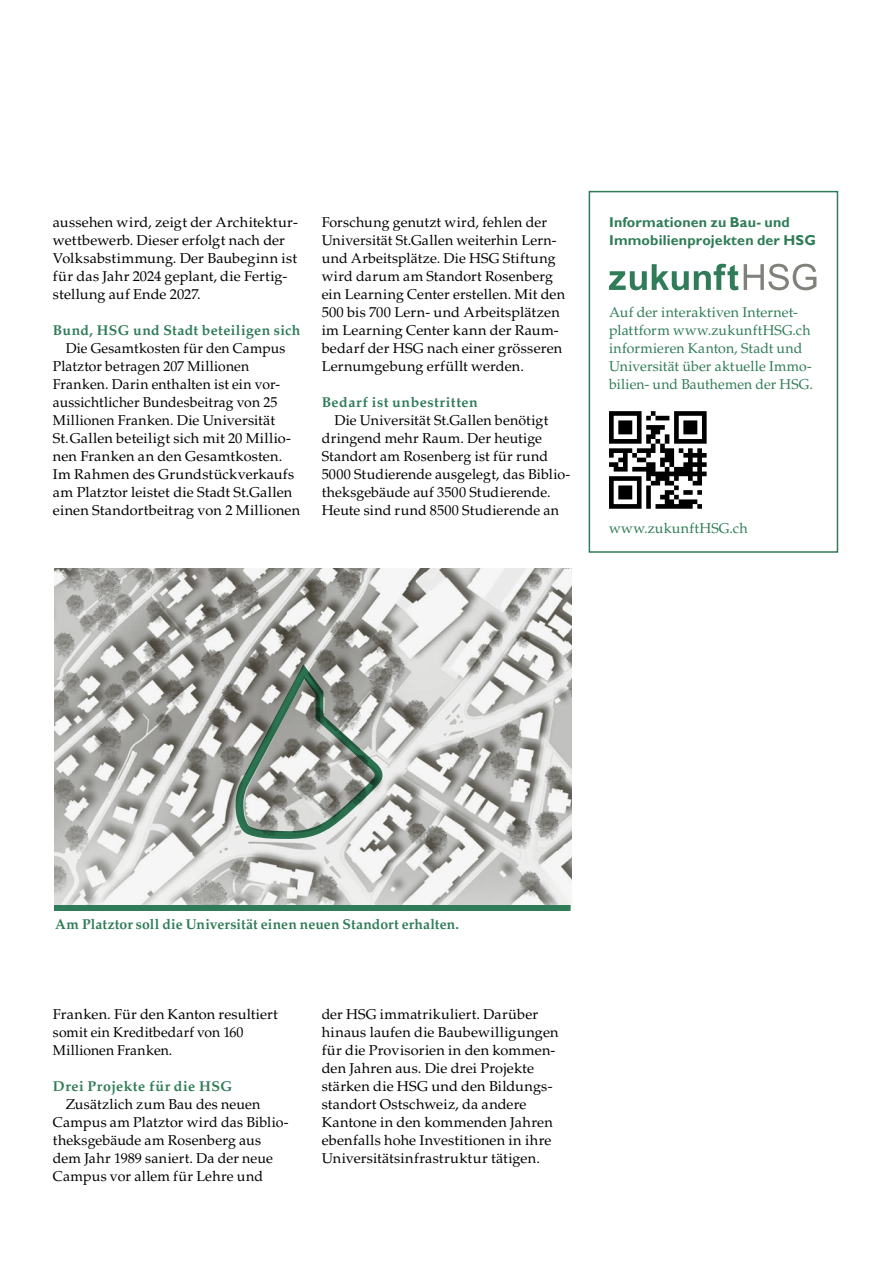
<style>
.page{position:relative;width:893px;height:1263px;background:#fff}
.page>*{position:absolute;margin:0;border:0;box-sizing:border-box;transform-origin:0 0}
.t1{font:14.25px/18px "Palatino LT Std";letter-spacing:.01em;color:#000}
.t2{font:14.25px/18px "Palatino LT Std";letter-spacing:.01em;color:#307c58}
.t3{font:700 14.25px "Palatino LT Std";letter-spacing:.02em;color:#307c58}
.t4{font:700 14.25px/18px "Gill Sans";letter-spacing:.015em;color:#307c58}
</style>
<div class="page">
<div style="left:589px;top:191px;width:249px;height:362px;border:2px solid #307c58"></div>
<svg style="left:609px;top:411px;width:98px;height:98px"></svg>
<svg style="left:744px;top:264px;width:72px;height:26px"></svg>
<svg style="left:609px;top:264px;width:129px;height:26px"></svg>
<img style="left:54px;top:569px;width:517px;height:336px">
<svg style="left:234px;top:663px;width:150px;height:177px;background:#9da49e"></svg>
<div style="left:54px;top:905px;width:517px;height:6px;background:#307c58"></div>
<p class="t1" style="left:53px;top:213px;width:246px">aussehen wird, zeigt der Architektur&shy;wettbewerb. Dieser erfolgt nach der Volksabstimmung. Der Baubeginn ist für das Jahr 2024 geplant, die Fertig&shy;stellung auf Ende 2027.</p>
<p class="t3" style="left:53px;top:322px;width:249px">Bund, HSG und Stadt beteiligen sich</p>
<p class="t1" style="left:53px;top:339px;width:249px;text-indent:13px">Die Gesamtkosten für den Campus Platztor betragen 207 Millionen Franken. Darin enthalten ist ein vor&shy;aussichtlicher Bundesbeitrag von 25<br>Millionen Franken. Die Universität St.Gallen beteiligt sich mit 20 Millio&shy;nen Franken an den Gesamtkosten.<br>Im Rahmen des Grundstückverkaufs am Platztor leistet die Stadt St.Gallen einen Standortbeitrag von 2 Millionen</p>
<p class="t1" style="left:322px;top:213px;width:245px">Forschung genutzt wird, fehlen der Universität St.Gallen weiterhin Lern&shy;und Arbeitsplätze. Die HSG Stiftung wird darum am Standort Rosenberg ein Learning Center erstellen. Mit den 500 bis 700 Lern- und Arbeitsplätzen im Learning Center kann der Raum&shy;bedarf der HSG nach einer grösseren Lernumgebung erfüllt werden.</p>
<p class="t3" style="left:322px;top:394px;width:158px">Bedarf ist unbestritten</p>
<p class="t1" style="left:322px;top:411px;width:250px;text-indent:13px">Die Universität St.Gallen benötigt dringend mehr Raum. Der heutige Standort am Rosenberg ist für rund 5000 Studierende ausgelegt, das Biblio&shy;theksgebäude auf 3500 Studierende.<br>Heute sind rund 8500 Studierende an</p>
<p class="t4" style="left:609px;top:213px;width:208px">Informationen zu Bau- und<br>Immobilienprojekten der HSG</p>
<p class="t2" style="left:609px;top:303px;width:205px">Auf der interaktiven Internet&shy;plattform www.zukunftHSG.ch informieren Kanton, Stadt und<br>Universität über aktuelle Immo&shy;bilien- und Bauthemen der HSG.</p>
<p class="t2" style="left:609px;top:519px;width:140px">www.zukunftHSG.ch</p>
<p class="t3" style="left:55px;top:916px;width:405px">Am Platztor soll die Universität einen neuen Standort erhalten.</p>
<p class="t1" style="left:53px;top:1005px;width:226px">Franken. Für den Kanton resultiert somit ein Kreditbedarf von 160<br>Millionen Franken.</p>
<p class="t3" style="left:53px;top:1078px;width:181px">Drei Projekte für die HSG</p>
<p class="t1" style="left:53px;top:1095px;width:237px;text-indent:13px">Zusätzlich zum Bau des neuen<br>Campus am Platztor wird das Biblio&shy;theksgebäude am Rosenberg aus dem Jahr 1989 saniert. Da der neue<br>Campus vor allem für Lehre und</p>
<p class="t1" style="left:322px;top:1005px;width:239px">der HSG immatrikuliert. Darüber hinaus laufen die Baubewilligungen für die Provisorien in den kommen&shy;den Jahren aus. Die drei Projekte stärken die HSG und den Bildungs&shy;standort Ostschweiz, da andere Kantone in den kommenden Jahren ebenfalls hohe Investitionen in ihre Universitätsinfrastruktur tätigen.</p>
</div>
